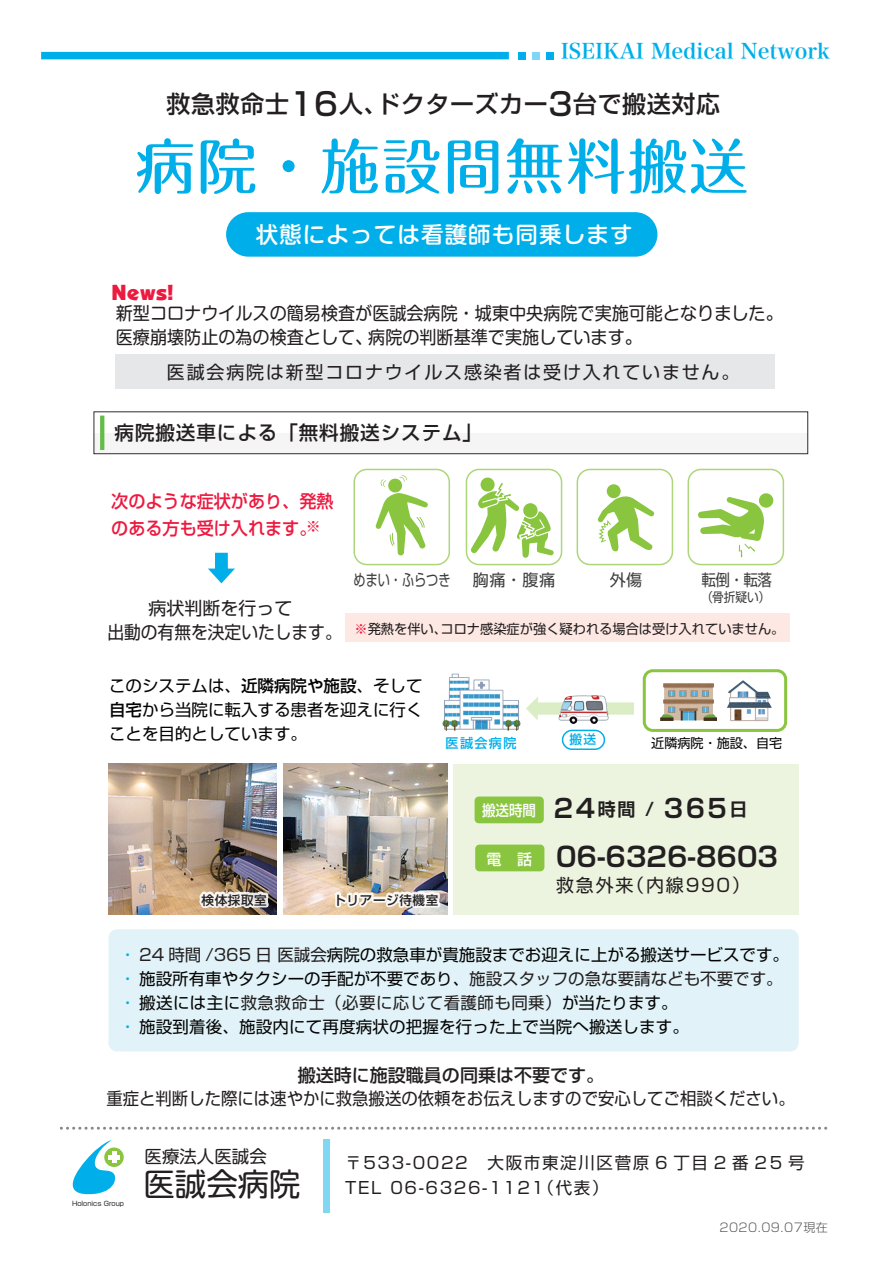
<style>
.page{position:relative;width:893px;height:1263px;background:#fff}
.page>*{position:absolute;margin:0;border:0;box-sizing:border-box;transform-origin:0 0}
.t1{font:500 60px "Maru Fo Pro";letter-spacing:.025em;color:#00afe9}
.t2{font:31.5px "Shin M Go Pro";color:#231f20}
.t3{font:700 27px "Shin Go Pro De";color:#231f20}
.t4{font:700 25.5px "Shin Go Pro De";color:#231f20}
.t5{font:500 24px "Shin Go Pro";letter-spacing:.025em;color:#231f20}
.t6{font:500 22.5px "Shin M Go Pro";letter-spacing:.05em;color:#fff}
.t7{font:21px "Hira Min Pro W6";color:#00afe9}
.t8{font:500 19.5px "Shin Go Pro";letter-spacing:.05em;color:#231f20}
.t9{font:800 19.5px "Harucraft Std";color:#ee1d23}
.t10{font:18px/24px "Shin M Go Pro";color:#231f20;scale:.95 1}
.t11{font:18px "Shin Go Pro";letter-spacing:.1em;color:#231f20}
.t12{font:500 18px/27px "Shin Go Pro";color:#ed1a40;scale:.95 1}
.t13{font:18px/24px "Shin Go Pro";color:#231f20;text-align:center}
.t14{font:500 18px "Shin Go Pro";color:#231f20}
.t15{font:17.4px "Shin M Go Pro";color:#231f20}
.t16{font:17.25px "Shin Go Pro";color:#231f20;scale:.95 1}
.t17{font:16.5px/24px "Shin Go Pro";color:#030303}
.t18{font:16.5px "Shin Go Pro";letter-spacing:.1em;color:#231f20}
.t19{font:16.2px "Shin Go Pro";color:#3e3e3f;scale:.75 1}
.t20{font:16.2px "Shin Go Pro";color:#3e3e3f}
.t21{font:16.2px "Shin Go Pro";color:#3e3e3f;scale:.9 1}
.t22{font:500 15px "Shin Go Pro";color:#fff;scale:.9 1}
.t23{font:500 15px "Shin Go Pro";color:#fff}
.t24{font:500 15px "Shin Go Pro";color:#ed1a40}
.t25{font:13.5px "Shin Go Pro";color:#231f20}
.t26{font:13.05px "Shin Go Pro";color:#030303}
.t27{font:500 13.05px "Shin Go Pro";letter-spacing:.1em;color:#00afe9}
.t28{font:12.9px "Shin Go Pro";color:#3e3e3f;scale:.9 1}
.t29{font:500 12.6px "Shin Go Pro";letter-spacing:.05em;color:#231f20}
.t30{font:500 12.6px "Shin Go Pro";color:#00afe9}
.t31{font:300 12px "Shin Go Pro";letter-spacing:.04em;color:#57585a}
.t32{font:6.6px "Shin Go Pro";color:#231f20}
.s1{font-size:31.5px}
.s2{color:#ed1a40}
.s3{font-weight:500}
.s4{font-size:18px}
.s5{color:#00afe9}
.s6{color:#231f20}
</style>
<div class="page">
<div style="left:115px;top:354px;width:659px;height:35px;background:#e6e7e9"></div>
<svg style="left:526px;top:697px;width:108px;height:24px"></svg>
<div style="left:41px;top:52px;width:468px;height:7px;background:#00afe9"></div>
<div style="left:546px;top:52px;width:7px;height:7px;background:#00afe9"></div>
<div style="left:532px;top:52px;width:7px;height:7px;background:#80d7f4"></div>
<div style="left:518px;top:52px;width:7px;height:7px;background:#00afe9"></div>
<div style="left:454px;top:764px;width:345px;height:151px;background:#ecf4df"></div>
<div style="left:475px;top:796px;width:69px;height:27px;background:#89c53f;border-radius:4px"></div>
<div style="left:475px;top:844px;width:69px;height:27px;background:#89c53f;border-radius:4px"></div>
<div style="left:108px;top:929px;width:691px;height:122px;background:#e1f3f8;border-radius:9px"></div>
<div style="left:94px;top:412px;width:714px;height:42px;background:#f5f5f6"></div>
<div style="left:94px;top:412px;width:714px;height:42px;border:1px solid #2c2f31"></div>
<div style="left:100px;top:416px;width:4px;height:34px;border:3px solid #63bc46"></div>
<svg style="left:375px;top:475px;width:53px;height:80px"></svg>
<svg style="left:481px;top:477px;width:14px;height:15px"></svg>
<div style="left:353px;top:469px;width:97px;height:96px;border:2px solid #89c53f;border-radius:13px"></div>
<div style="left:466px;top:469px;width:96px;height:96px;border:2px solid #89c53f;border-radius:13px"></div>
<div style="left:759px;top:493px;width:15px;height:15px;background:#89c53f;border-radius:50%"></div>
<svg style="left:698px;top:497px;width:66px;height:60px"></svg>
<div style="left:687px;top:469px;width:97px;height:96px;border:2px solid #89c53f;border-radius:13px"></div>
<svg style="left:471px;top:481px;width:83px;height:77px"></svg>
<img style="left:727px;top:680px;width:45px;height:42px">
<img style="left:442px;top:673px;width:79px;height:58px">
<img style="left:661px;top:683px;width:56px;height:37px">
<img style="left:558px;top:695px;width:51px;height:29px">
<div style="left:562px;top:730px;width:43px;height:20px;border:2px solid #00afe9;border-radius:9px"></div>
<div style="left:643px;top:669px;width:144px;height:63px;border:3px solid #89c53f;border-radius:9px"></div>
<div style="left:577px;top:469px;width:96px;height:96px;border:2px solid #89c53f;border-radius:13px"></div>
<div style="left:607px;top:484px;width:14px;height:14px;background:#89c53f;border-radius:50%"></div>
<svg style="left:597px;top:495px;width:57px;height:56px"></svg>
<svg style="left:104px;top:1147px;width:20px;height:20px"></svg>
<hr style="left:108px;top:1155px;width:12px;height:4px;background:#fff">
<svg style="left:72px;top:1140px;width:45px;height:55px"></svg>
<svg style="left:61px;top:1127px;width:767px;height:3px"></svg>
<div style="left:323px;top:1139px;width:7px;height:73px;background:#80d7f4"></div>
<div style="left:345px;top:614px;width:444px;height:28px;background:#fde8e3"></div>
<img style="left:108px;top:763px;width:168px;height:151px">
<img style="left:283px;top:763px;width:165px;height:151px">
<svg style="left:333px;top:891px;width:108px;height:18px"></svg>
<svg style="left:199px;top:891px;width:71px;height:18px"></svg>
<svg style="left:208px;top:553px;width:27px;height:30px"></svg>
<div style="left:226px;top:212px;width:431px;height:45px;background:#00afe9;border-radius:22px"></div>
<p class="t7" style="left:561px;top:33px;width:271px">ISEIKAI Medical Network</p>
<h3 class="t5" style="left:167px;top:84px;width:555px">救急救命士<span class="s1">16</span>人、ドクターズカー<span class="s1">3</span>台で搬送対応</h3>
<h1 class="t1" style="left:136px;top:118px;width:615px">病院・施設間無料搬送</h1>
<p class="t9" style="left:112px;top:278px;width:64px">News!</p>
<h3 class="t6" style="left:256px;top:216px;width:378px">状態によっては看護師も同乗します</h3>
<p class="t10" style="left:116px;top:299px;width:703px">新型コロナウイルスの簡易検査が医誠会病院・城東中央病院で実施可能となりました。医療崩壊防止の為の検査として、病院の判断基準で実施しています。</p>
<p class="t11" style="left:167px;top:357px;width:574px">医誠会病院は新型コロナウイルス感染者は受け入れていません。</p>
<p class="t8" style="left:115px;top:417px;width:369px">病院搬送車による「無料搬送システム」</p>
<p class="t12" style="left:111px;top:486px;width:235px">次のような症状があり、発熱のある方も受け入れます。</p>
<p class="t24" style="left:306px;top:514px;width:16px">※</p>
<p class="t13" style="left:107px;top:594px;width:236px">病状判断を行って<br>出動の有無を決定いたします。</p>
<p class="t19" style="left:354px;top:566px;width:131px">めまい・ふらつき</p>
<p class="t20" style="left:473px;top:566px;width:84px">胸痛・腹痛</p>
<p class="t21" style="left:701px;top:566px;width:80px">転倒・転落</p>
<p class="t28" style="left:701px;top:587px;width:78px">（骨折疑い）</p>
<p class="t20" style="left:610px;top:566px;width:34px">外傷</p>
<p class="t25" style="left:354px;top:618px;width:431px"><span class="s2">※</span>発熱を伴い、コロナ感染症が強く疑われる場合は受け入れていません。</p>
<p class="t17" style="left:109px;top:672px;width:315px;text-align:justify">このシステムは、<span class="s3">近隣病院や施設</span>、そして<span class="s3">自宅</span>から当院に転入する患者を迎えに行くことを目的としています。</p>
<p class="t30" style="left:570px;top:729px;width:28px">搬送</p>
<p class="t27" style="left:446px;top:732px;width:72px">医誠会病院</p>
<p class="t26" style="left:651px;top:732px;width:133px">近隣病院・施設、自宅</p>
<p class="t29" style="left:201px;top:889px;width:67px">検体採取室</p>
<p class="t29" style="left:333px;top:889px;width:106px">トリアージ待機室</p>
<p class="t22" style="left:482px;top:798px;width:61px">搬送時間</p>
<p class="t23" style="left:486px;top:847px;width:47px">電 話</p>
<h3 class="t4" style="left:554px;top:788px;width:195px">24<span class="s4">時間 /</span> 365<span class="s4">日</span></h3>
<h3 class="t3" style="left:556px;top:835px;width:223px">06-6326-8603</h3>
<p class="t11" style="left:556px;top:870px;width:195px">救急外来（内線990）</p>
<p class="t17" style="left:119px;top:940px;width:671px"><span class="s5">・</span> <span class="s6">24 時間 /365 日 医誠会</span>病院の救急車が貴施設までお迎えに上がる搬送サービスです。<span class="s5">・</span>施設所有車やタクシーの手配が不要であり、<span class="s6">施設スタッフの急な要請なども不要です。</span><span class="s5">・</span>搬送には主に<span class="s6">救急救命士（必要に応じて看護師も同乗）</span>が当たります。<br><span class="s5">・</span>施設到着後、施設内にて再度病状の把握を行った上で当院へ搬送します。</p>
<p class="t14" style="left:298px;top:1060px;width:307px">搬送時に施設職員の同乗は不要です。</p>
<p class="t16" style="left:106px;top:1085px;width:726px">重症と判断した際には速やかに救急搬送の依頼をお伝えしますので安心してご相談ください。</p>
<p class="t32" style="left:72px;top:1198px;width:53px">Holonics Group</p>
<p class="t15" style="left:145px;top:1142px;width:124px">医療法人医誠会</p>
<p class="t18" style="left:345px;top:1149px;width:461px">〒533-0022　大阪市東淀川区菅原 6 丁目 2 番 25 号</p>
<h2 class="t2" style="left:143px;top:1159px;width:159px">医誠会病院</h2>
<p class="t18" style="left:345px;top:1174px;width:265px">TEL 06-6326-1121（代表）</p>
<p class="t31" style="left:719px;top:1218px;width:110px">2020.09.07現在</p>
</div>
